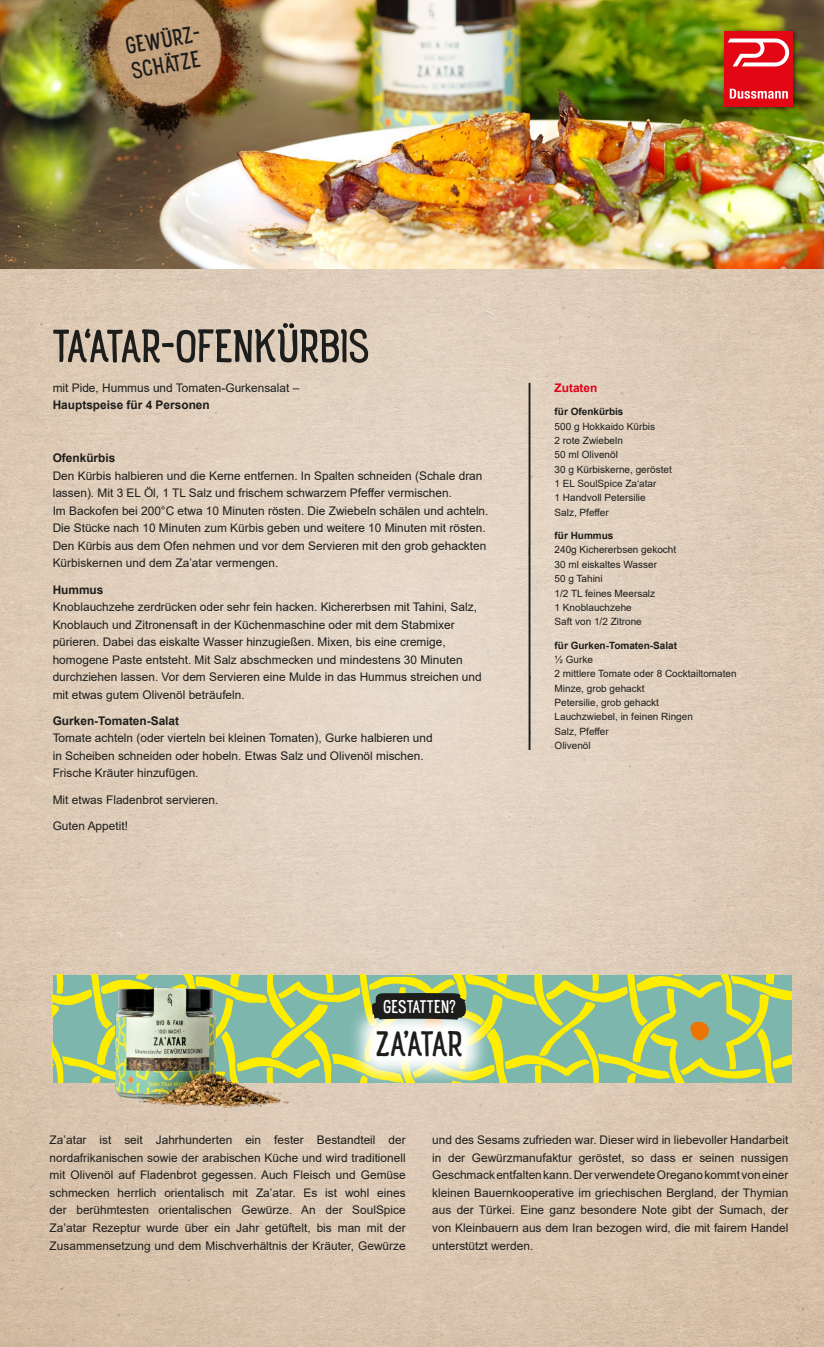
<style>
.page{position:relative;width:824px;height:1347px;background:#fff}
.page>*{position:absolute;margin:0;border:0;box-sizing:border-box;transform-origin:0 0}
.t1{font:50px "Rainier North 500";letter-spacing:-.02em;color:#1d1d1b}
.t2{font:38.19px "Rainier North 500";letter-spacing:-.03em;color:#1d1d1b}
.t3{font:25.06px/25.4px "Rainier North 500";color:#1d1d1b}
.t4{font:19.69px "Rainier North 500";letter-spacing:-.005em;color:#fff}
.t5{font:11.88px/17.5px "Arial";color:#1d1d1b}
.t6{font:700 11.88px "Arial";color:#e2001a}
.t7{font:10px/14.4px "Arial";color:#1d1d1b}
.s1{font-weight:700}
</style>
<div class="page">
<img style="left:0;top:269px;width:824px;height:1077px">
<img style="left:0;top:0;width:824px;height:269px">
<img style="left:53px;top:0;width:225px;height:182px">
<img style="left:53px;top:974px;width:738px;height:108px">
<svg style="left:347px;top:1001px;width:144px;height:85px"></svg>
<svg style="left:372px;top:992px;width:94px;height:27px;background:#2b2e24"></svg>
<img style="left:115px;top:987px;width:173px;height:120px">
<div style="left:722px;top:28px;width:76px;height:84px;background:#1d1d1b;opacity:.75"></div>
<div style="left:724px;top:31px;width:69px;height:75px;background:#e30614"></div>
<svg style="left:728px;top:39px;width:61px;height:27px"></svg>
<svg style="left:730px;top:89px;width:58px;height:10px"></svg>
<svg style="left:531px;top:720px;width:1px;height:21px"></svg>
<svg style="left:531px;top:675px;width:1px;height:20px"></svg>
<svg style="left:531px;top:647px;width:1px;height:15px"></svg>
<hr style="left:528px;top:383px;width:3px;height:366px;background:#1d1d1b">
<p class="t3" style="left:124px;top:34px;width:82px;rotate:-10deg">GEWÜRZ-<br>SCHÄTZE</p>
<p class="t1" style="left:53px;top:318px;width:318px">TA‘ATAR-OFENKÜRBIS</p>
<p class="t5" style="left:53px;top:379px;width:248px">mit Pide, Hummus und Tomaten-Gurkensalat –<br><span class="s1">Hauptspeise für 4 Personen</span></p>
<p class="t5" style="left:53px;top:449px;width:437px"><span class="s1">Ofenkürbis<br></span>Den Kürbis halbieren und die Kerne entfernen. In Spalten schneiden (Schale dran lassen). Mit 3 EL Öl, 1 TL Salz und frischem schwarzem Pfeffer vermischen.<br>Im Backofen bei 200°C etwa 10 Minuten rösten. Die Zwiebeln schälen und achteln.<br>Die Stücke nach 10 Minuten zum Kürbis geben und weitere 10 Minuten mit rösten.<br>Den Kürbis aus dem Ofen nehmen und vor dem Servieren mit den grob gehackten Kürbiskernen und dem Za’atar vermengen.</p>
<p class="t5" style="left:53px;top:580px;width:431px"><span class="s1">Hummus<br></span>Knoblauchzehe zerdrücken oder sehr fein hacken. Kichererbsen mit Tahini, Salz, Knoblauch und Zitronensaft in der Küchenmaschine oder mit dem Stabmixer pürieren. Dabei das eiskalte Wasser hinzugießen. Mixen, bis eine cremige, homogene Paste entsteht. Mit Salz abschmecken und mindestens 30 Minuten durchziehen lassen. Vor dem Servieren eine Mulde in das Hummus streichen und mit etwas gutem Olivenöl beträufeln.</p>
<p class="t5" style="left:53px;top:712px;width:381px"><span class="s1">Gurken-Tomaten-Salat<br></span>Tomate achteln (oder vierteln bei kleinen Tomaten), Gurke halbieren und in Scheiben schneiden oder hobeln. Etwas Salz und Olivenöl mischen.<br>Frische Kräuter hinzufügen.</p>
<p class="t5" style="left:53px;top:791px;width:167px">Mit etwas Fladenbrot servieren.</p>
<p class="t5" style="left:53px;top:817px;width:77px">Guten Appetit!</p>
<p class="t4" style="left:383px;top:995px;width:74px">GESTATTEN?</p>
<p class="t2" style="left:375px;top:1022px;width:89px">ZA’ATAR</p>
<p class="t6" style="left:554px;top:379px;width:44px">Zutaten</p>
<p class="t7" style="left:554px;top:404px;width:119px"><span class="s1">für Ofenkürbis<br></span>500 g Hokkaido Kürbis<br>2 rote Zwiebeln<br>50 ml Olivenöl<br>30 g Kürbiskerne, geröstet<br>1 EL SoulSpice Za‘atar<br>1 Handvoll Petersilie<br>Salz, Pfeffer</p>
<p class="t7" style="left:554px;top:528px;width:123px"><span class="s1">für Hummus<br></span>240g Kichererbsen gekocht<br>30 ml eiskaltes Wasser<br>50 g Tahini<br>1/2 TL feines Meersalz<br>1 Knoblauchzehe<br>Saft von 1/2 Zitrone</p>
<p class="t7" style="left:554px;top:638px;width:184px"><span class="s1">für Gurken-Tomaten-Salat<br></span>½ Gurke<br>2 mittlere Tomate oder 8 Cocktailtomaten<br>Minze, grob gehackt<br>Petersilie, grob gehackt<br>Lauchzwiebel, in feinen Ringen<br>Salz, Pfeffer<br>Olivenöl</p>
<p class="t5" style="left:50px;top:1131px;width:358px;text-align:justify">Za’atar ist seit Jahrhunderten ein fester Bestandteil der nordafrikanischen sowie der arabischen Küche und wird traditionell mit Olivenöl auf Fladenbrot gegessen. Auch Fleisch und Gemüse schmecken herrlich orientalisch mit Za’atar. Es ist wohl eines der berühmtesten orientalischen Gewürze. An der SoulSpice Za’atar Rezeptur wurde über ein Jahr getüftelt, bis man mit der Zusammensetzung und dem Mischverhältnis der Kräuter, Gewürze</p>
<p class="t5" style="left:432px;top:1131px;width:358px;text-align:justify">und des Sesams zufrieden war. Dieser wird in liebevoller Handarbeit in der Gewürzmanufaktur geröstet, so dass er seinen nussigen Geschmack entfalten kann. Der verwendete Oregano kommt von einer kleinen Bauernkooperative im griechischen Bergland, der Thymian aus der Türkei. Eine ganz besondere Note gibt der Sumach, der von Kleinbauern aus dem Iran bezogen wird, die mit fairem Handel unterstützt werden.</p>
</div>
